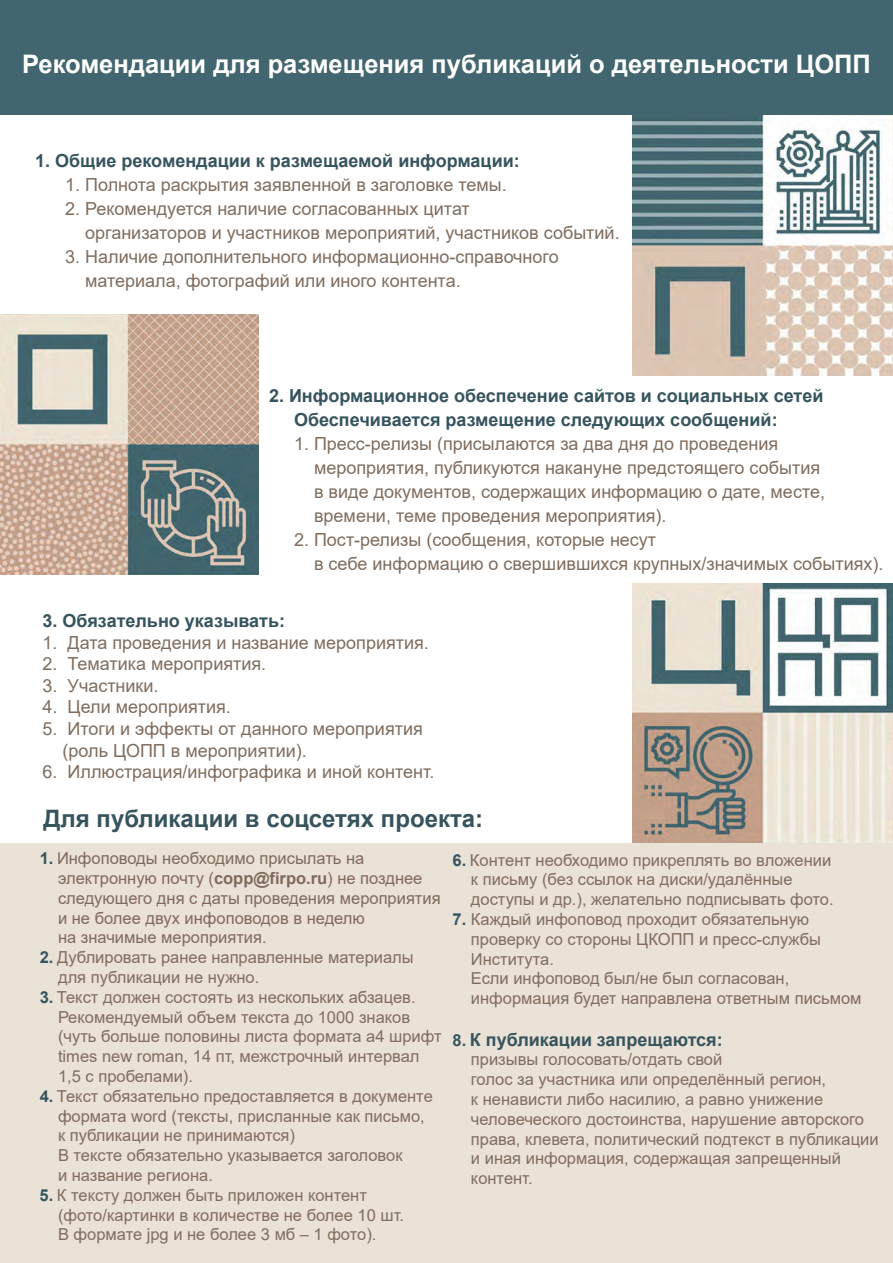
<style>
.page{position:relative;width:893px;height:1263px;background:#fff}
.page>*{position:absolute;margin:0;border:0;box-sizing:border-box;transform-origin:0 0}
.t1{font:700 25.5px "Arial";color:#fff}
.t2{font:700 24px "Arial";color:#36545d}
.t3{font:18px/24px "Arial";color:#806d5e}
.t4{font:700 18px/24px "Arial";color:#36545d}
.t5{font:16.5px/19.8px "Arial";color:#806d5e}
.t6{font:16.5px/19.8px "Arial";color:#80695b}
.s1{font-weight:700;color:#36545d}
.s2{font-size:16.5px}
.s3{font-weight:700}
</style>
<div class="page">
<img style="left:0;top:314px;width:258px;height:261px">
<img style="left:632px;top:583px;width:261px;height:260px">
<img style="left:633px;top:115px;width:260px;height:260px">
<div style="left:0;top:843px;width:893px;height:420px;background:#eae2d7"></div>
<div style="left:0;top:0;width:893px;height:115px;background:#42666f"></div>
<h1 class="t1" style="left:22px;top:46px;width:850px">Рекомендации для размещения публикаций о деятельности ЦОПП</h1>
<p class="t4" style="left:35px;top:149px;width:486px">1. Общие рекомендации к размещаемой информации:</p>
<p class="t3" style="left:65px;top:172px;width:443px">1. Полнота раскрытия заявленной в заголовке темы.</p>
<p class="t3" style="left:85px;top:196px;width:536px;text-indent:-20px">2. Рекомендуется наличие согласованных цитат<br>организаторов и участников мероприятий, участников событий.</p>
<p class="t3" style="left:85px;top:244px;width:475px;text-indent:-20px">3. Наличие дополнительного информационно-справочного материала, фотографий или иного контента.</p>
<p class="t4" style="left:294px;top:384px;width:531px;text-indent:-25px">2. Информационное обеспечение сайтов и социальных сетей<br>Обеспечивается размещение следующих сообщений:</p>
<p class="t3" style="left:314px;top:432px;width:512px;text-indent:-20px">1. Пресс-релизы (присылаются за два дня до проведения мероприятия, публикуются накануне предстоящего события в виде документов, содержащих информацию о дате, месте, времени, теме проведения мероприятия).</p>
<p class="t3" style="left:314px;top:528px;width:571px;text-indent:-20px">2. Пост-релизы (сообщения, которые несут<br>в себе информацию о свершившихся крупных/значимых событиях).</p>
<p class="t4" style="left:43px;top:609px;width:244px">3. Обязательно указывать:</p>
<p class="t3" style="left:43px;top:630px;width:388px">1. Дата проведения и название мероприятия.</p>
<p class="t3" style="left:43px;top:652px;width:225px">2. Тематика мероприятия.</p>
<p class="t3" style="left:43px;top:673px;width:118px">3. Участники.</p>
<p class="t3" style="left:43px;top:695px;width:190px">4. Цели мероприятия.</p>
<p class="t3" style="left:63px;top:718px;width:362px;line-height:21.6px;text-indent:-20px">5. Итоги и эффекты от данного мероприятия (роль ЦОПП в мероприятии).</p>
<p class="t3" style="left:43px;top:760px;width:393px">6. Иллюстрация/инфографика и иной контент.</p>
<h2 class="t2" style="left:44px;top:802px;width:441px">Для публикации в соцсетях проекта:</h2>
<p class="t5" style="left:471px;top:850px;width:364px;text-indent:-18px"><span class="s1">6.</span> Контент необходимо прикреплять во вложении к письму (без ссылок на диски/удалённые доступы и др.), желательно подписывать фото.</p>
<p class="t5" style="left:471px;top:909px;width:392px;text-indent:-18px"><span class="s1">7.</span> Каждый инфоповод проходит обязательную проверку со стороны ЦКОПП и пресс-службы Института.<br>Если инфоповод был/не был согласован, информация будет направлена ответным письмом</p>
<p class="t4" style="left:453px;top:1027px;width:272px"><span class="s2">8.</span> К публикации запрещаются:</p>
<p class="t5" style="left:471px;top:1050px;width:409px">призывы голосовать/отдать свой<br>голос за участника или определённый регион,<br>к ненависти либо насилию, а равно унижение человеческого достоинства, нарушение авторского права, клевета, политический подтекст в публикации и иная информация, содержащая запрещенный контент.</p>
<p class="t6" style="left:58px;top:848px;width:384px;text-indent:-18px"><span class="s1">1.</span> Инфоповоды необходимо присылать на электронную почту (<span class="s3">copp@firpo.ru</span>) не позднее следующего дня с даты проведения мероприятия и не более двух инфоповодов в неделю<br>на значимые мероприятия.</p>
<p class="t5" style="left:58px;top:947px;width:357px;text-indent:-18px"><span class="s1">2.</span> Дублировать ранее направленные материалы для публикации не нужно.</p>
<p class="t5" style="left:58px;top:987px;width:385px;text-indent:-18px"><span class="s1">3.</span> Текст должен состоять из нескольких абзацев.<br>Рекомендуемый объем текста до 1000 знаков (чуть больше половины листа формата а4 шрифт times new roman, 14 пт, межстрочный интервал 1,5 с пробелами).</p>
<p class="t5" style="left:58px;top:1086px;width:376px;text-indent:-18px"><span class="s1">4.</span> Текст обязательно предоставляется в документе формата word (тексты, присланные как письмо, к публикации не принимаются)<br>В тексте обязательно указывается заголовок<br>и название региона.</p>
<p class="t5" style="left:58px;top:1185px;width:347px;text-indent:-18px"><span class="s1">5.</span> К тексту должен быть приложен контент (фото/картинки в количестве не более 10 шт.<br>В формате jpg и не более 3 мб – 1 фото).</p>
</div>
